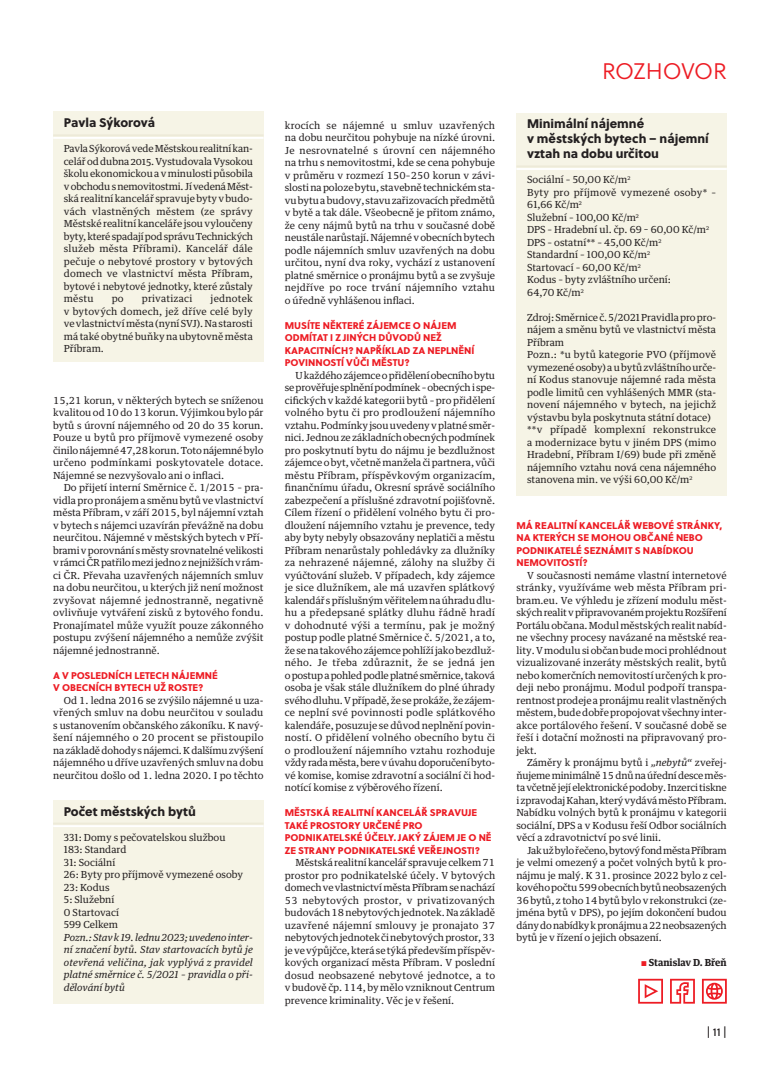
<style>
.page{position:relative;width:780px;height:1088px;background:#fff}
.page>*{position:absolute;margin:0;border:0;box-sizing:border-box;transform-origin:0 0}
.t1{font:22.5px "Soleil Lt";letter-spacing:-.02em;color:#ed1c24}
.t2{font:12.5px/15px "Soleil Xb";color:#231f20}
.t3{font:11.25px "Soleil Bk";color:#231f20}
.t4{font:9.75px/12.5px "Guardian Text Egyp";color:#231f20;text-align:justify}
.t5{font:9.75px/12.5px "Soleil Xb";color:#ed1c24}
.t6{font:italic 9.75px/12.5px "Guardian Text Egyp";color:#231f20;text-align:justify}
.t7{font:700 9.75px "Guardian Text Egyp";color:#231f20}
.t8{font:9.75px "Guardian Text Egyp";letter-spacing:.02em;color:#231f20}
.s1{font-style:italic}
.s2{font-family:"Soleil Bk";font-weight:400;font-size:9.62px;color:#ed1c24}
</style>
<div class="page">
<svg style="left:638px;top:979px;width:25px;height:24px"></svg>
<svg style="left:670px;top:979px;width:24px;height:24px"></svg>
<svg style="left:702px;top:979px;width:24px;height:24px"></svg>
<div style="left:53px;top:112px;width:210px;height:250px;background:#f6f4e6"></div>
<hr style="left:53px;top:134px;width:210px;height:2px;background:#edead8">
<hr style="left:53px;top:137px;width:210px;height:2px;background:#fff">
<div style="left:516px;top:113px;width:210px;height:382px;background:#f6f4e6"></div>
<hr style="left:516px;top:165px;width:210px;height:2px;background:#edead8">
<hr style="left:516px;top:168px;width:210px;height:2px;background:#fff">
<div style="left:53px;top:800px;width:210px;height:203px;background:#f6f4e6"></div>
<hr style="left:53px;top:822px;width:210px;height:2px;background:#edead8">
<hr style="left:53px;top:825px;width:210px;height:2px;background:#fff">
<p class="t2" style="left:64px;top:116px;width:93px">Pavla Sýkorová</p>
<p class="t4" style="left:64px;top:143px;width:191px">Pavla Sýkorová vede Městskou realitní kan&shy;celář od dubna 2015. Vystudovala Vysokou školu ekonomickou a v minulosti působila v obchodu s nemovitostmi. Jí vedená Měst&shy;ská realitní kancelář spravuje byty v budo&shy;vách vlastněných městem (ze správy Městské realitní kanceláře jsou vyloučeny byty, které spadají pod správu Technických služeb města Příbrami). Kancelář dále pečuje o nebytové prostory v bytových domech ve vlastnictví města Příbram, bytové i nebytové jednotky, které zůstaly městu</p>
<p class="t4" style="left:64px;top:293px;width:190px;text-indent:147px">jednotek v bytových domech, jež dříve celé byly ve vlastnictví města (nyní SVJ). Na starosti má také obytné buňky na ubytovně města Příbram.</p>
<p class="t4" style="left:112px;top:293px;width:14px">po</p>
<p class="t8" style="left:142px;top:295px;width:52px">privatizaci</p>
<p class="t4" style="left:53px;top:395px;width:212px">15,21 korun, v některých bytech se sníženou kvalitou od 10 do 13 korun. Výjimkou bylo pár bytů s úrovní nájemného od 20 do 35 korun.<br>Pouze u bytů pro příjmově vymezené osoby činilo nájemné 47,28 korun. Toto nájemné bylo určeno podmínkami poskytovatele dotace.<br>Nájemné se nezvyšovalo ani o inflaci.</p>
<p class="t4" style="left:53px;top:482px;width:212px;text-indent:11px">Do přijetí interní Směrnice č. 1/2015 – pra&shy;vidla pro pronájem a směnu bytů ve vlastnictví města Příbram, v září 2015, byl nájemní vztah v bytech s nájemci uzavírán převážně na dobu neurčitou. Nájemné v městských bytech v Pří&shy;brami v porovnání s městy srovnatelné velikosti v rámci ČR patřilo mezi jedno z nejnižších v rám&shy;ci ČR. Převaha uzavřených nájemních smluv na dobu neurčitou, u kterých již není možnost zvyšovat nájemné jednostranně, negativně ovlivňuje vytváření zisků z bytového fondu.<br>Pronajímatel může využít pouze zákonného postupu zvýšení nájemného a nemůže zvýšit nájemné jednostranně.</p>
<p class="t5" style="left:53px;top:669px;width:166px">A V POSLEDNÍCH LETECH NÁJEMNÉ<br>V OBECNÍCH BYTECH UŽ ROSTE?</p>
<p class="t4" style="left:53px;top:695px;width:212px;text-indent:11px">Od 1. ledna 2016 se zvýšilo nájemné u uza&shy;vřených smluv na dobu neurčitou v souladu s ustanovením občanského zákoníku. K navý&shy;šení nájemného o 20 procent se přistoupilo na základě dohody s nájemci. K dalšímu zvýšení nájemného u dříve uzavřených smluv na dobu neurčitou došlo od 1. ledna 2020. I po těchto</p>
<p class="t2" style="left:64px;top:804px;width:134px">Počet městských bytů</p>
<p class="t4" style="left:64px;top:831px;width:181px;text-align:left">331: Domy s pečovatelskou službou<br>183: Standard<br>31: Sociální<br>26: Byty pro příjmově vymezené osoby<br>23: Kodus<br>5: Služební<br>0 Startovací<br>599 Celkem</p>
<p class="t6" style="left:64px;top:931px;width:191px">Pozn.: Stav k 19. lednu 2023; uvedeno inter&shy;ní značení bytů. Stav startovacích bytů je otevřená veličina, jak vyplývá z pravidel platné směrnice č. 5/2021 – pravidla o při&shy;dělování bytů</p>
<p class="t4" style="left:285px;top:120px;width:212px">krocích se nájemné u smluv uzavřených na dobu neurčitou pohybuje na nízké úrovni.<br>Je nesrovnatelné s úrovní cen nájemného na trhu s nemovitostmi, kde se cena pohybuje v průměru v rozmezí 150–250 korun v závi&shy;slosti na poloze bytu, stavebně technickém sta&shy;vu bytu a budovy, stavu zařizovacích předmětů v bytě a tak dále. Všeobecně je přitom známo, že ceny nájmů bytů na trhu v současné době neustále narůstají. Nájemné v obecních bytech podle nájemních smluv uzavřených na dobu určitou, nyní dva roky, vychází z ustanovení platné směrnice o pronájmu bytů a se zvyšuje nejdříve po roce trvání nájemního vztahu o úředně vyhlášenou inflaci.</p>
<p class="t5" style="left:285px;top:319px;width:191px">MUSÍTE NĚKTERÉ ZÁJEMCE O NÁJEM<br>ODMÍTAT I Z JINÝCH DŮVODŮ NEŽ<br>KAPACITNÍCH? NAPŘÍKLAD ZA NEPLNĚNÍ<br>POVINNOSTÍ VŮČI MĚSTU?</p>
<p class="t4" style="left:285px;top:370px;width:212px;text-indent:11px">U každého zájemce o přidělení obecního bytu se prověřuje splnění podmínek – obecných i spe&shy;cifických v každé kategorii bytů – pro přidělení volného bytu či pro prodloužení nájemního vztahu. Podmínky jsou uvedeny v platné směr&shy;nici. Jednou ze základních obecných podmínek pro poskytnutí bytu do nájmu je bezdlužnost zájemce o byt, včetně manžela či partnera, vůči městu Příbram, příspěvkovým organizacím, finančnímu úřadu, Okresní správě sociálního zabezpečení a příslušné zdravotní pojišťovně.<br>Cílem řízení o přidělení volného bytu či pro&shy;dloužení nájemního vztahu je prevence, tedy aby byty nebyly obsazovány neplatiči a městu Příbram nenarůstaly pohledávky za dlužníky za nehrazené nájemné, zálohy na služby či vyúčtování služeb. V případech, kdy zájemce je sice dlužníkem, ale má uzavřen splátkový kalendář s příslušným věřitelem na úhradu dlu&shy;hu a předepsané splátky dluhu řádně hradí v dohodnuté výši a termínu, pak je možný postup podle platné Směrnice č. 5/2021, a to, že se na takového zájemce pohlíží jako bez dluž - ného. Je třeba zdůraznit, že se jedná jen o postup a pohled podle platné směrnice, taková osoba je však stále dlužníkem do plné úhrady svého dluhu. V případě, že se prokáže, že zájem&shy;ce neplní své povinnosti podle splátkového kalendáře, posuzuje se důvod neplnění povin&shy;ností. O přidělení volného obecního bytu či o prodloužení nájemního vztahu rozhoduje vždy rada města, bere v úvahu doporučení byto&shy;vé komise, komise zdravotní a sociální či hod&shy;notící komise z výběrového řízení.</p>
<p class="t5" style="left:285px;top:807px;width:208px">MĚSTSKÁ REALITNÍ KANCELÁŘ SPRAVUJE TAKÉ PROSTORY URČENÉ PRO PODNIKATELSKÉ ÚČELY. JAKÝ ZÁJEM JE O NĚ ZE STRANY PODNIKATELSKÉ VEŘEJNOSTI?</p>
<p class="t4" style="left:285px;top:857px;width:212px;text-indent:11px">Městská realitní kancelář spravuje celkem 71 prostor pro podnikatelské účely. V bytových domech ve vlastnictví města Příbram se nachází 53 nebytových prostor, v privatizovaných budovách 18 nebytových jednotek. Na základě uzavřené nájemní smlouvy je pronajato 37 nebytových jednotek či nebytových prostor, 33 je ve výpůjčce, která se týká především příspěv&shy;kových organizací města Příbram. V poslední dosud neobsazené nebytové jednotce, a to v budově čp. 114, by mělo vzniknout Centrum prevence kriminality. Věc je v řešení.</p>
<h1 class="t1" style="left:602px;top:58px;width:126px">ROZHOVOR</h1>
<p class="t2" style="left:527px;top:117px;width:183px">Minimální nájemné<br>v městských bytech – nájemní vztah na dobu určitou</p>
<p class="t4" style="left:527px;top:174px;width:190px;text-align:left">Sociální – 50,00 Kč/m<sup>2<br></sup>Byty pro příjmově vymezené osoby* –<br>61,66 Kč/m<sup>2<br></sup>Služební – 100,00 Kč/m<sup>2<br></sup>DPS – Hradební ul. čp. 69 – 60,00 Kč/m<sup>2<br></sup>DPS – ostatní** – 45,00 Kč/m<sup>2<br></sup>Standardní – 100,00 Kč/m<sup>2<br></sup>Startovací – 60,00 Kč/m<sup>2<br></sup>Kodus – byty zvláštního určení:<br>64,70 Kč/m<sup>2</sup></p>
<p class="t4" style="left:527px;top:312px;width:191px;text-align:left">Zdroj: Směrnice č. 5/2021 Pravidla pro pro&shy;nájem a směnu bytů ve vlastnictví města Příbram<br>Pozn.: *u bytů kategorie PVO (příjmově vymezené osoby) a u bytů zvláštního urče&shy;ní Kodus stanovuje nájemné rada města podle limitů cen vyhlášených MMR (sta&shy;novení nájemného v bytech, na jejichž výstavbu byla poskytnuta státní dotace) **v případě komplexní rekonstrukce a modernizace bytu v jiném DPS (mimo Hradební, Příbram I/69) bude při změně nájemního vztahu nová cena nájemného stanovena min. ve výši 60,00 Kč/m<sup>2</sup></p>
<p class="t5" style="left:516px;top:519px;width:207px">MÁ REALITNÍ KANCELÁŘ WEBOVÉ STRÁNKY,<br>NA KTERÝCH SE MOHOU OBČANÉ NEBO<br>PODNIKATELÉ SEZNÁMIT S NABÍDKOU<br>NEMOVITOSTÍ?</p>
<p class="t4" style="left:516px;top:570px;width:212px;text-indent:11px">V současnosti nemáme vlastní internetové stránky, využíváme web města Příbram pri&shy;bram.eu. Ve výhledu je zřízení modulu měst&shy;ských realit v připravovaném projektu Rozšíření Portálu občana. Modul městských realit nabíd&shy;ne všechny procesy navázané na městské rea&shy;lity. V modulu si občan bude moci prohlédnout vizualizované inzeráty městských realit, bytů nebo komerčních nemovitostí určených k pro&shy;deji nebo pronájmu. Modul podpoří transpa&shy;rentnost prodeje a pronájmu realit vlastněných městem, bude dobře propojovat všechny inter - akce portálového řešení. V současné době se řeší i dotační možnosti na připravovaný pro&shy;jekt.</p>
<p class="t4" style="left:516px;top:757px;width:212px;text-indent:11px">Záměry k pronájmu bytů i <span class="s1">„nebytů“</span> zveřej&shy;ňujeme minimálně 15 dnů na úřední desce měs&shy;ta včetně její elektronické podoby. Inzerci tiskne i zpravodaj Kahan, který vydává město Příbram.<br>Nabídku volných bytů k pronájmu v kategorii sociální, DPS a v Kodusu řeší Odbor sociálních věcí a zdravotnictví po své linii.</p>
<p class="t4" style="left:516px;top:845px;width:212px;text-indent:11px">Jak už bylo řečeno, bytový fond města Příbram je velmi omezený a počet volných bytů k pro&shy;nájmu je malý. K 31. prosince 2022 bylo z cel&shy;kového počtu 599 obecních bytů neobsazených 36 bytů, z toho 14 bytů bylo v rekonstrukci (ze - jména bytů v DPS), po jejím dokončení budou dány do nabídky k pronájmu a 22 neobsazených bytů je v řízení o jejich obsazení.</p>
<p class="t7" style="left:641px;top:958px;width:87px"><span class="s2">S</span> Stanislav D. Břeň</p>
<p class="t3" style="left:706px;top:1026px;width:22px">| 11 |</p>
</div>
